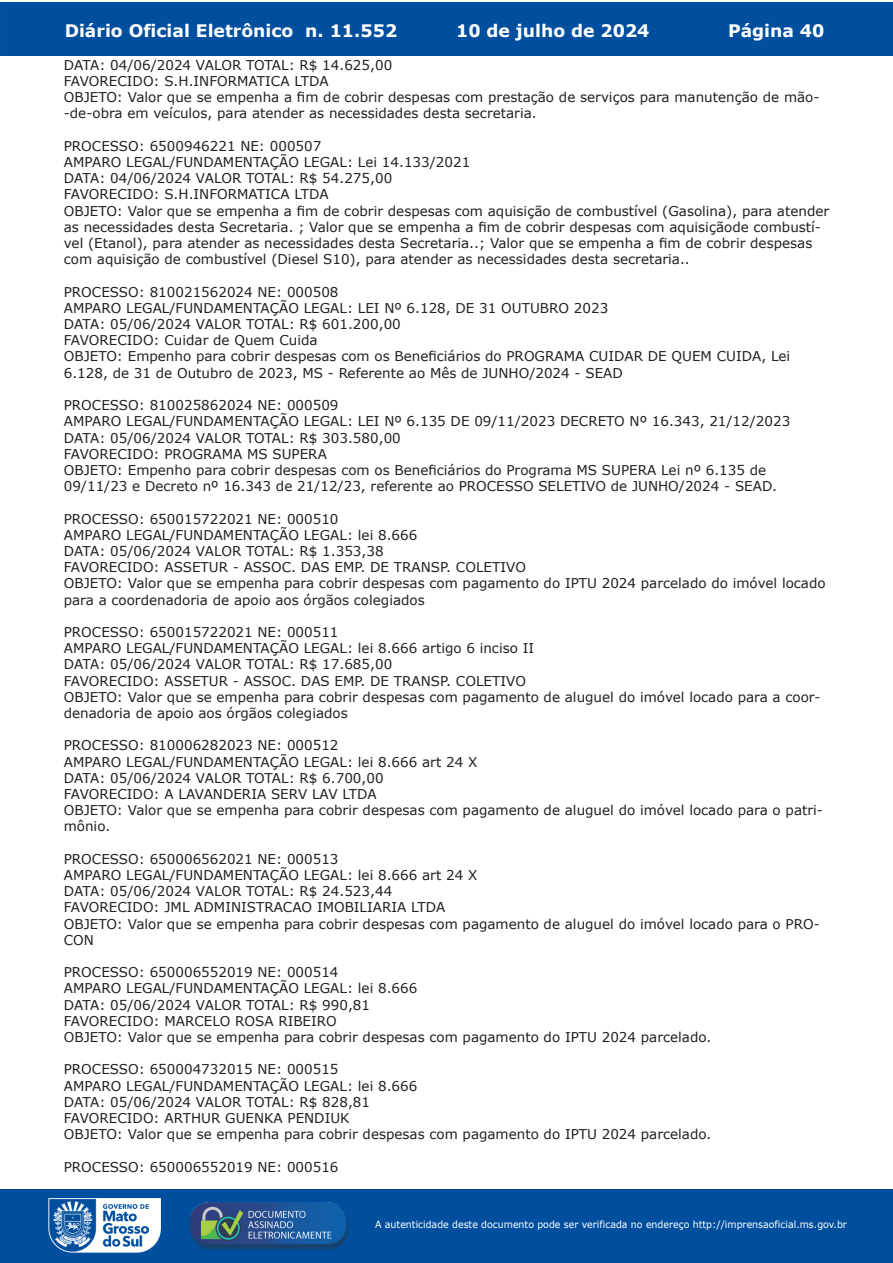
<style>
.page{position:relative;width:893px;height:1263px;background:#fff}
.page>*{position:absolute;margin:0;border:0;box-sizing:border-box;transform-origin:0 0}
.t1{font:700 17.25px "Verdana";color:#fff}
.t2{font:13.5px/16.2px "Verdana";color:#231f20}
.t3{font:9.9px "Verdana";color:#fff;scale:.95 1}
</style>
<div class="page">
<div style="left:0;top:2px;width:893px;height:53px;background:#004f9f"></div>
<div style="left:1px;top:1189px;width:892px;height:74px;background:#004f9f"></div>
<img style="left:49px;top:1198px;width:111px;height:54px">
<img style="left:185px;top:1201px;width:168px;height:54px">
<p class="t1" style="left:65px;top:18px;width:334px">Diário Oficial Eletrônico n. 11.552</p>
<p class="t1" style="left:456px;top:18px;width:195px">10 de julho de 2024</p>
<p class="t1" style="left:728px;top:18px;width:98px">Página 40</p>
<p class="t2" style="left:64px;top:57px;width:757px">DATA: 04/06/2024 VALOR TOTAL: R$ 14.625,00<br>FAVORECIDO: S.H.INFORMATICA LTDA<br>OBJETO: Valor que se empenha a fim de cobrir despesas com prestação de serviços para manutenção de mão--de-obra em veículos, para atender as necessidades desta secretaria.</p>
<p class="t2" style="left:64px;top:138px;width:767px">PROCESSO: 6500946221 NE: 000507<br>AMPARO LEGAL/FUNDAMENTAÇÃO LEGAL: Lei 14.133/2021<br>DATA: 04/06/2024 VALOR TOTAL: R$ 54.275,00<br>FAVORECIDO: S.H.INFORMATICA LTDA<br>OBJETO: Valor que se empenha a fim de cobrir despesas com aquisição de combustível (Gasolina), para atender as necessidades desta Secretaria. ; Valor que se empenha a fim de cobrir despesas com aquisiçãode combustí&shy;vel (Etanol), para atender as necessidades desta Secretaria..; Valor que se empenha a fim de cobrir despesas com aquisição de combustível (Diesel S10), para atender as necessidades desta secretaria..</p>
<p class="t2" style="left:64px;top:284px;width:728px">PROCESSO: 810021562024 NE: 000508<br>AMPARO LEGAL/FUNDAMENTAÇÃO LEGAL: LEI Nº 6.128, DE 31 OUTUBRO 2023<br>DATA: 05/06/2024 VALOR TOTAL: R$ 601.200,00<br>FAVORECIDO: Cuidar de Quem Cuida<br>OBJETO: Empenho para cobrir despesas com os Beneficiários do PROGRAMA CUIDAR DE QUEM CUIDA, Lei 6.128, de 31 de Outubro de 2023, MS - Referente ao Mês de JUNHO/2024 - SEAD</p>
<p class="t2" style="left:64px;top:397px;width:728px">PROCESSO: 810025862024 NE: 000509<br>AMPARO LEGAL/FUNDAMENTAÇÃO LEGAL: LEI Nº 6.135 DE 09/11/2023 DECRETO Nº 16.343, 21/12/2023<br>DATA: 05/06/2024 VALOR TOTAL: R$ 303.580,00<br>FAVORECIDO: PROGRAMA MS SUPERA<br>OBJETO: Empenho para cobrir despesas com os Beneficiários do Programa MS SUPERA Lei nº 6.135 de 09/11/23 e Decreto nº 16.343 de 21/12/23, referente ao PROCESSO SELETIVO de JUNHO/2024 - SEAD.</p>
<p class="t2" style="left:64px;top:510px;width:763px">PROCESSO: 650015722021 NE: 000510<br>AMPARO LEGAL/FUNDAMENTAÇÃO LEGAL: lei 8.666<br>DATA: 05/06/2024 VALOR TOTAL: R$ 1.353,38<br>FAVORECIDO: ASSETUR - ASSOC. DAS EMP. DE TRANSP. COLETIVO<br>OBJETO: Valor que se empenha para cobrir despesas com pagamento do IPTU 2024 parcelado do imóvel locado para a coordenadoria de apoio aos órgãos colegiados</p>
<p class="t2" style="left:64px;top:624px;width:758px">PROCESSO: 650015722021 NE: 000511<br>AMPARO LEGAL/FUNDAMENTAÇÃO LEGAL: lei 8.666 artigo 6 inciso II<br>DATA: 05/06/2024 VALOR TOTAL: R$ 17.685,00<br>FAVORECIDO: ASSETUR - ASSOC. DAS EMP. DE TRANSP. COLETIVO<br>OBJETO: Valor que se empenha para cobrir despesas com pagamento de aluguel do imóvel locado para a coor&shy;denadoria de apoio aos órgãos colegiados</p>
<p class="t2" style="left:64px;top:737px;width:761px">PROCESSO: 810006282023 NE: 000512<br>AMPARO LEGAL/FUNDAMENTAÇÃO LEGAL: lei 8.666 art 24 X<br>DATA: 05/06/2024 VALOR TOTAL: R$ 6.700,00<br>FAVORECIDO: A LAVANDERIA SERV LAV LTDA<br>OBJETO: Valor que se empenha para cobrir despesas com pagamento de aluguel do imóvel locado para o patri&shy;mônio.</p>
<p class="t2" style="left:64px;top:851px;width:758px">PROCESSO: 650006562021 NE: 000513<br>AMPARO LEGAL/FUNDAMENTAÇÃO LEGAL: lei 8.666 art 24 X<br>DATA: 05/06/2024 VALOR TOTAL: R$ 24.523,44<br>FAVORECIDO: JML ADMINISTRACAO IMOBILIARIA LTDA<br>OBJETO: Valor que se empenha para cobrir despesas com pagamento de aluguel do imóvel locado para o PRO-CON</p>
<p class="t2" style="left:64px;top:964px;width:649px">PROCESSO: 650006552019 NE: 000514<br>AMPARO LEGAL/FUNDAMENTAÇÃO LEGAL: lei 8.666<br>DATA: 05/06/2024 VALOR TOTAL: R$ 990,81<br>FAVORECIDO: MARCELO ROSA RIBEIRO<br>OBJETO: Valor que se empenha para cobrir despesas com pagamento do IPTU 2024 parcelado.</p>
<p class="t2" style="left:64px;top:1061px;width:649px">PROCESSO: 650004732015 NE: 000515<br>AMPARO LEGAL/FUNDAMENTAÇÃO LEGAL: lei 8.666<br>DATA: 05/06/2024 VALOR TOTAL: R$ 828,81<br>FAVORECIDO: ARTHUR GUENKA PENDIUK<br>OBJETO: Valor que se empenha para cobrir despesas com pagamento do IPTU 2024 parcelado.</p>
<p class="t2" style="left:64px;top:1158px;width:276px">PROCESSO: 650006552019 NE: 000516</p>
<p class="t3" style="left:375px;top:1218px;width:498px">A autenticidade deste documento pode ser verificada no endereço http://imprensaoficial.ms.gov.br</p>
</div>
